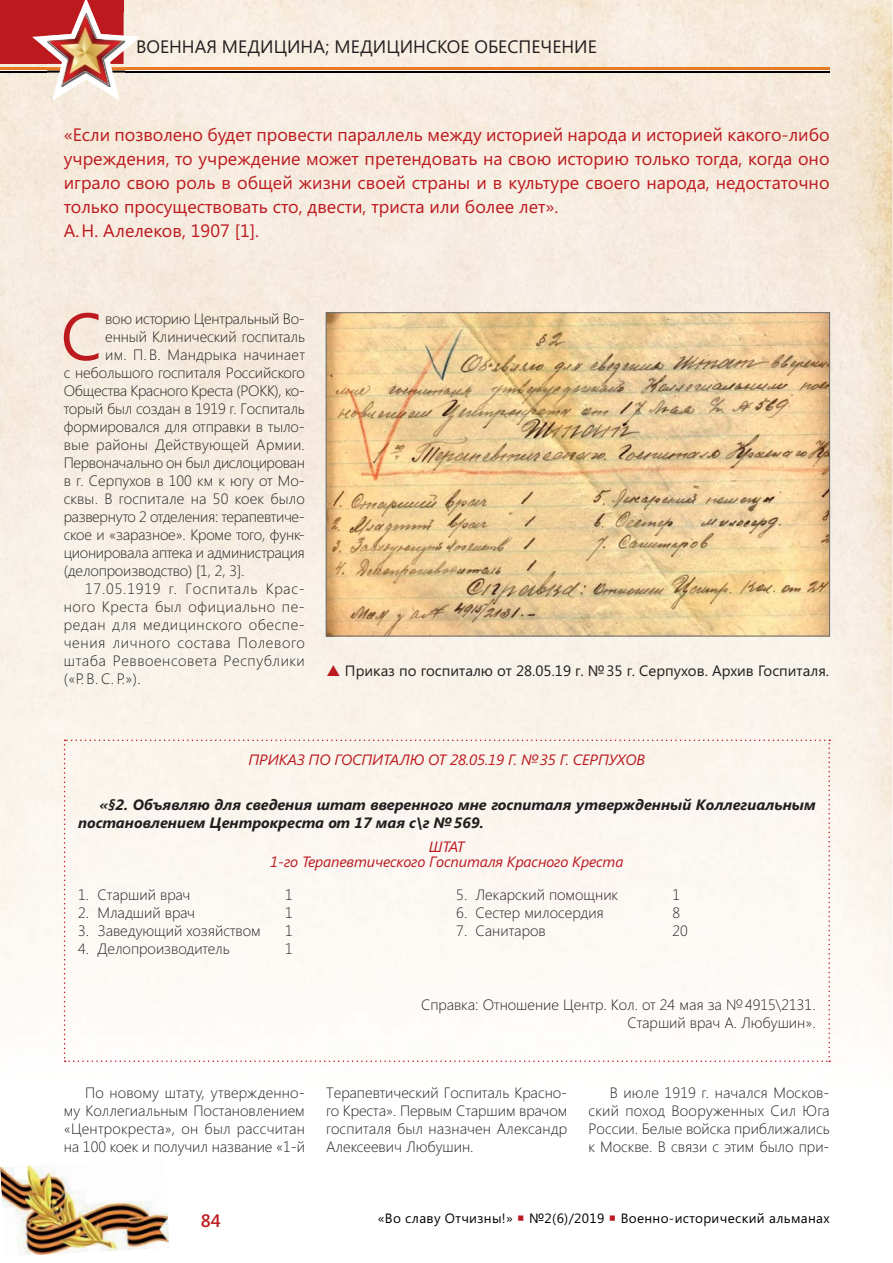
<style>
.page{position:relative;width:893px;height:1263px;background:#fff}
.page>*{position:absolute;margin:0;border:0;box-sizing:border-box;transform-origin:0 0}
.t1{font:66.45px "Segoe UI";color:#bd1a20}
.t2{font:18px/24px "Segoe UI";color:#bd1a20}
.t3{font:18px "Segoe UI";color:#231f20}
.t4{font:600 18px "Segoe UI";color:#bd1a20}
.t5{font:300 15px/18px "Segoe UI";color:#231f20;text-align:justify}
.t6{font:300 15px "Segoe UI";letter-spacing:-.02em;color:#231f20}
.t7{font:italic 700 15px/18px "Segoe UI";color:#231f20}
.t8{font:italic 15px/15px "Segoe UI";letter-spacing:-.01em;color:#bd1a20;text-align:center}
.t9{font:300 15px "Segoe UI";letter-spacing:.04em;color:#231f20}
.t10{font:15px "Segoe UI";color:#231f20}
.t11{font:300 15px "Segoe UI";letter-spacing:.045em;color:#231f20}
.t12{font:300 15px "Segoe UI";letter-spacing:.02em;color:#231f20}
.t13{font:300 15px "Segoe UI";letter-spacing:.05em;color:#231f20}
.t14{font:13.5px "Segoe UI";letter-spacing:.025em;color:#000}
</style>
<div class="page">
<img style="left:0;top:0;width:892px;height:1062px">
<div style="left:0;top:0;width:123px;height:64px;background:#bd1a20"></div>
<hr style="left:0;top:67px;width:829px;height:3px;background:#e97a24">
<hr style="left:0;top:71px;width:829px;height:1px;background:#000">
<svg style="left:32px;top:0;width:108px;height:100px"></svg>
<img style="left:116px;top:13px;width:9px;height:74px">
<img style="left:85px;top:13px;width:38px;height:51px">
<img style="left:116px;top:67px;width:9px;height:5px">
<img style="left:47px;top:41px;width:69px;height:46px">
<img style="left:47px;top:13px;width:38px;height:28px">
<img style="left:47px;top:29px;width:32px;height:12px">
<img style="left:62px;top:71px;width:17px;height:14px">
<img style="left:0;top:1164px;width:169px;height:92px">
<img style="left:327px;top:314px;width:501px;height:321px">
<div style="left:325px;top:312px;width:505px;height:325px;border:1px solid #6d6e70"></div>
<div style="left:64px;top:740px;width:766px;height:322px;background:#fcf9f4"></div>
<svg style="left:327px;top:666px;width:13px;height:10px"></svg>
<p class="t3" style="left:136px;top:36px;width:462px">ВОЕННАЯ МЕДИЦИНА; МЕДИЦИНСКОЕ ОБЕСПЕЧЕНИЕ</p>
<p class="t2" style="left:64px;top:122px;width:767px">«Если позволено будет провести параллель между историей народа и историей какого-либо учреждения, то учреждение может претендовать на свою историю только тогда, когда оно играло свою роль в общей жизни своей страны и в культуре своего народа, недостаточно только просуществовать сто, двести, триста или более лет».<br>А. Н. Алелеков, 1907 [1].</p>
<h1 class="t1" style="left:61px;top:298px;width:43px">С</h1>
<p class="t5" style="left:105px;top:311px;width:201px">вою историю Центральный Во-</p>
<p class="t5" style="left:105px;top:329px;width:201px">енный Клинический госпиталь</p>
<p class="t5" style="left:105px;top:347px;width:201px">им. П. В. Мандрыка начинает</p>
<p class="t5" style="left:64px;top:365px;width:242px">с небольшого госпиталя Российского</p>
<p class="t6" style="left:64px;top:385px;width:242px">Общества Красного Креста (РОКК), ко-</p>
<p class="t5" style="left:64px;top:401px;width:242px">торый был создан в 1919 г. Госпиталь</p>
<p class="t5" style="left:64px;top:419px;width:242px">формировался для отправки в тыло-</p>
<p class="t12" style="left:64px;top:439px;width:242px">вые районы Действующей Армии.</p>
<p class="t6" style="left:64px;top:457px;width:242px">Первоначально он был дислоцирован</p>
<p class="t5" style="left:64px;top:473px;width:242px">в г. Серпухов в 100 км к югу от Мо-</p>
<p class="t5" style="left:64px;top:491px;width:242px">сквы. В госпитале на 50 коек было</p>
<p class="t6" style="left:64px;top:511px;width:242px">развернуто 2 отделения: терапевтиче-</p>
<p class="t5" style="left:64px;top:527px;width:242px">ское и «заразное». Кроме того, функ-</p>
<p class="t6" style="left:64px;top:547px;width:242px">ционировала аптека и администрация</p>
<p class="t5" style="left:64px;top:563px;width:182px">(делопроизводство) [1, 2, 3].</p>
<p class="t13" style="left:85px;top:583px;width:221px">17.05.1919 г. Госпиталь Крас-</p>
<p class="t9" style="left:64px;top:601px;width:242px">ного Креста был официально пе-</p>
<p class="t9" style="left:64px;top:619px;width:242px">редан для медицинского обеспе-</p>
<p class="t11" style="left:64px;top:637px;width:242px">чения личного состава Полевого</p>
<p class="t9" style="left:64px;top:655px;width:242px">штаба Реввоенсовета Республики</p>
<p class="t5" style="left:64px;top:671px;width:78px">(«Р. В. С. Р.»).</p>
<p class="t10" style="left:345px;top:662px;width:485px">Приказ по госпиталю от 28.05.19 г. № 35 г. Серпухов. Архив Госпиталя.</p>
<p class="t8" style="left:249px;top:752px;width:398px">ПРИКАЗ ПО ГОСПИТАЛЮ ОТ 28.05.19 Г. № 35 Г. СЕРПУХОВ</p>
<p class="t7" style="left:78px;top:796px;width:739px;text-indent:21px">«§2. Объявляю для сведения штат вверенного мне госпиталя утвержденный Коллегиальным постановлением Центрокреста от 17 мая с\г № 569.</p>
<p class="t8" style="left:270px;top:839px;width:355px">ШТАТ<br>1-го Терапевтического Госпиталя Красного Креста</p>
<p class="t5" style="left:78px;top:887px;width:114px">1. Старший врач</p>
<p class="t5" style="left:285px;top:887px;width:9px">1</p>
<p class="t5" style="left:456px;top:887px;width:163px">5. Лекарский помощник</p>
<p class="t5" style="left:672px;top:887px;width:9px">1</p>
<p class="t5" style="left:78px;top:905px;width:118px">2. Младший врач</p>
<p class="t5" style="left:285px;top:905px;width:9px">1</p>
<p class="t5" style="left:456px;top:905px;width:149px">6. Сестер милосердия</p>
<p class="t5" style="left:672px;top:905px;width:9px">8</p>
<p class="t5" style="left:78px;top:923px;width:184px">3. Заведующий хозяйством</p>
<p class="t5" style="left:285px;top:923px;width:9px">1</p>
<p class="t5" style="left:456px;top:923px;width:91px">7. Санитаров</p>
<p class="t5" style="left:672px;top:923px;width:17px">20</p>
<p class="t5" style="left:78px;top:941px;width:153px">4. Делопроизводитель</p>
<p class="t5" style="left:285px;top:941px;width:9px">1</p>
<p class="t5" style="left:421px;top:997px;width:396px;text-align:right">Справка: Отношение Центр. Кол. от 24 мая за № 4915\2131.<br>Старший врач А. Любушин».</p>
<p class="t5" style="left:64px;top:1085px;width:242px;text-indent:21px">По новому штату, утвержденно&shy;му Коллегиальным Постановлением «Центрокреста», он был рассчитан на 100 коек и получил название «1-й</p>
<p class="t5" style="left:326px;top:1085px;width:242px">Терапевтический Госпиталь Красно&shy;го Креста». Первым Старшим врачом госпиталя был назначен Александр Алексеевич Любушин.</p>
<p class="t5" style="left:588px;top:1085px;width:242px;text-indent:21px">В июле 1919 г. начался Москов&shy;ский поход Вооруженных Сил Юга России. Белые войска приближались к Москве. В связи с этим было при-</p>
<p class="t4" style="left:201px;top:1210px;width:21px">84</p>
<p class="t14" style="left:378px;top:1210px;width:453px">«Во славу Отчизны!» №2(6)/2019 Военно-исторический альманах</p>
</div>
